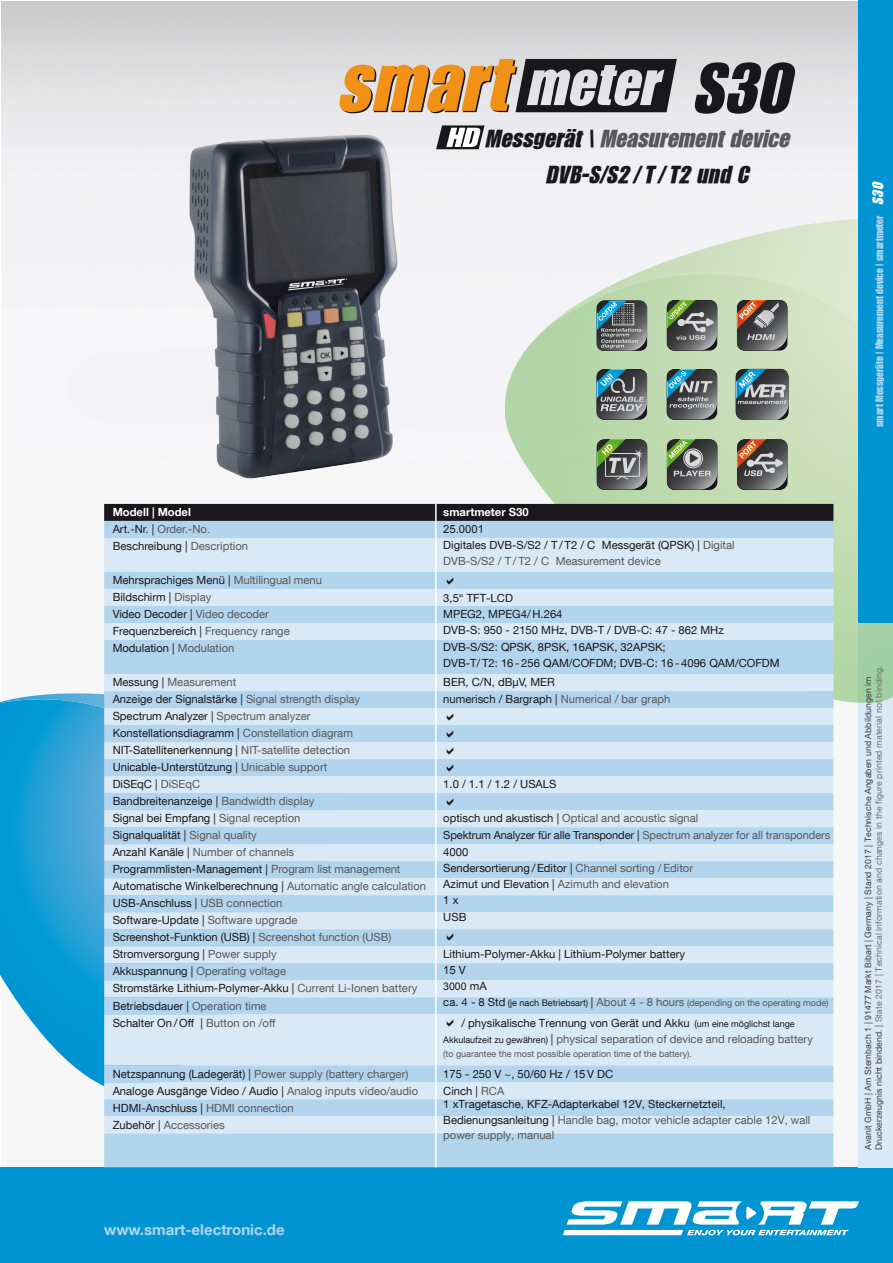
<style>
.page{position:relative;width:893px;height:1263px;background:#fff}
.page>*{position:absolute;margin:0;border:0;box-sizing:border-box;transform-origin:0 0}
.t1{font:69px "GENUINE Italic";color:#19171b}
.t2{font:24px "GENUINE Italic";letter-spacing:.01em;color:#57585a}
.t3{font:24px "GENUINE Italic";letter-spacing:.015em;color:#19171b}
.t4{font:700 15px "Helvetica Neue LT Com";color:#b2d4ed}
.t5{font:11.25px/17px "Helvetica Neue LT Com";color:#19171b}
.t6{font:11.25px/17px "Helvetica Neue LT Com";color:#57585a;text-align:center}
.t7{font:700 11.25px "Helvetica Neue LT Com";color:#fff}
.t8{font:11.25px "Arial";color:#19171b}
.t9{font:11.1px "Helvetica Neue LT Com";letter-spacing:-.01em;color:#19171b}
.t10{font:10.5px "Genuine";color:#b2d4ed}
.t11{font:10.5px "Arial";color:#19171b}
.t12{font:9px "Helvetica Neue LT Com";color:#57585a}
.t13{font:8.7px/10.5px "Helvetica Neue LT Com";letter-spacing:.01em;color:#3d3d3f}
.s1{color:#19171b}
.s2{font-weight:700;color:#fff}
.s3{color:#57585a}
.s4{font-family:"Helvetica Neue LT Com"}
.s5{font-family:"Helvetica Neue LT Com";font-size:11.25px}
.s6{font-size:11.25px;color:#19171b}
.s7{font-size:11.25px}
.s8{font-size:9.75px;color:#19171b}
.s9{font-size:9px;color:#19171b}
.s10{font-family:"Arial"}
.s11{font-family:"Arial";color:#19171b}
.s12{font-family:"GENUINE Italic";font-size:15px;color:#fff}
.s13{color:#6f7072}
.s14{font-family:"Arial";color:#6f7072}
</style>
<div class="page">
<img style="left:1px;top:1px;width:858px;height:1166px">
<div style="left:0;top:1167px;width:893px;height:96px;background:#0095d2"></div>
<div style="left:859px;top:623px;width:34px;height:544px;background:#dae9f6"></div>
<svg style="left:477px;top:125px;width:8px;height:24px"></svg>
<svg style="left:563px;top:1230px;width:286px;height:5px"></svg>
<svg style="left:567px;top:1201px;width:292px;height:23px"></svg>
<img style="left:488px;top:224px;width:405px;height:495px">
<img style="left:548px;top:206px;width:345px;height:459px">
<svg style="left:339px;top:59px;width:338px;height:54px;background:#9d8a74"></svg>
<div style="left:859px;top:0;width:34px;height:623px;background:#0095d2"></div>
<img style="left:1px;top:663px;width:103px;height:444px">
<img style="left:0;top:681px;width:104px;height:397px">
<svg style="left:667px;top:300px;width:50px;height:51px;background:#676f61"></svg>
<svg style="left:737px;top:300px;width:51px;height:51px;background:#766761"></svg>
<div style="left:104px;top:1133px;width:729px;height:34px;background:#b2d4ed"></div>
<svg style="left:104px;top:640px;width:729px;height:493px;background:#c6def1"></svg>
<hr style="left:435px;top:640px;width:2px;height:34px;background:#fff">
<svg style="left:435px;top:674px;width:2px;height:340px"></svg>
<hr style="left:435px;top:1014px;width:2px;height:51px;background:#fff">
<svg style="left:435px;top:1065px;width:2px;height:68px"></svg>
<hr style="left:435px;top:1133px;width:2px;height:34px;background:#fff">
<svg style="left:737px;top:439px;width:51px;height:51px;background:#756660"></svg>
<svg style="left:667px;top:439px;width:51px;height:51px;background:#687163"></svg>
<svg style="left:596px;top:439px;width:51px;height:51px;background:#666f60"></svg>
<svg style="left:596px;top:369px;width:51px;height:51px;background:#5e7178"></svg>
<svg style="left:666px;top:369px;width:51px;height:51px;background:#5e7077"></svg>
<svg style="left:735px;top:369px;width:54px;height:51px;background:#62747b"></svg>
<svg style="left:596px;top:300px;width:51px;height:51px;background:#5f7178"></svg>
<img style="left:118px;top:83px;width:359px;height:421px">
<svg style="left:104px;top:504px;width:729px;height:136px;background:#b3c7d7"></svg>
<svg style="left:447px;top:714px;width:7px;height:7px"></svg>
<svg style="left:447px;top:731px;width:7px;height:7px"></svg>
<svg style="left:447px;top:748px;width:7px;height:7px"></svg>
<svg style="left:447px;top:765px;width:7px;height:7px"></svg>
<svg style="left:447px;top:799px;width:7px;height:7px"></svg>
<svg style="left:447px;top:934px;width:7px;height:7px"></svg>
<svg style="left:447px;top:1019px;width:7px;height:7px"></svg>
<h1 class="t1" style="left:692px;top:47px;width:98px">S30</h1>
<h2 class="t2" style="left:485px;top:124px;width:305px"><span class="s1">Messgerät \</span> Measurement device</h2>
<h2 class="t3" style="left:546px;top:160px;width:204px">DVB-S/S2 / T / T2 und C</h2>
<p class="t5" style="left:113px;top:504px;width:137px"><span class="s2">Modell | Model<br></span>Art.-Nr. | <span class="s3">Order.-No.<br></span>Beschreibung | <span class="s3">Description</span></p>
<p class="t7" style="left:443px;top:506px;width:87px">smartmeter S30</p>
<p class="t8" style="left:443px;top:522px;width:42px">25.0001</p>
<p class="t5" style="left:443px;top:537px;width:293px;line-height:16.2px">Digitales DVB-S/S2 / T / T2 / C Messgerät (QPSK) | <span class="s3">Digital<br>DVB-S/S2 / T / T2 / C Measurement device</span></p>
<p class="t5" style="left:113px;top:572px;width:211px">Mehrsprachiges Menü | <span class="s3">Multilingual menu<br></span>Bildschirm | <span class="s3">Display<br></span>Video Decoder | <span class="s3">Video decoder<br></span>Frequenzbereich | <span class="s3">Frequency range<br></span>Modulation | <span class="s3">Modulation</span></p>
<p class="t5" style="left:443px;top:591px;width:338px;line-height:16.2px">3,5“ TFT-LCD<br>MPEG2, MPEG4/ H.264<br>DVB-S: 950 - 2150 MHz, DVB-T / DVB-C: 47 - 862 MHz DVB-S/S2: QPSK, 8PSK, 16APSK, 32APSK;<br>DVB-T/ T2: 16 - 256 QAM/COFDM; DVB-C: 16 - 4096 QAM/COFDM</p>
<p class="t6" style="left:113px;top:675px;width:125px"><span class="s1">Messung |</span> Measurement</p>
<p class="t5" style="left:443px;top:675px;width:113px">BER, C/N, dBµV, MER</p>
<p class="t5" style="left:113px;top:692px;width:249px">Anzeige der Signalstärke | <span class="s3">Signal strength display</span></p>
<p class="t5" style="left:443px;top:692px;width:229px">numerisch / Bargraph | <span class="s3">Numerical / bar graph</span></p>
<p class="t5" style="left:113px;top:709px;width:242px">Spectrum Analyzer | <span class="s3">Spectrum analyzer </span>Konstellationsdiagramm | <span class="s3">Constellation diagram </span>NIT-Satellitenerkennung | <span class="s3">NIT-satellite detection </span>Unicable-Unterstützung | <span class="s3">Unicable support </span>DiSEqC | <span class="s3">DiSEqC</span></p>
<p class="t5" style="left:443px;top:777px;width:115px">1.0 / 1.1 / 1.2 / USALS</p>
<p class="t5" style="left:113px;top:794px;width:203px">Bandbreitenanzeige | <span class="s3">Bandwidth display<br></span>Signal bei Empfang | <span class="s3">Signal reception</span></p>
<p class="t6" style="left:443px;top:811px;width:257px"><span class="s1">optisch und akustisch |</span> Optical and acoustic signal</p>
<p class="t5" style="left:113px;top:828px;width:146px">Signalqualität | <span class="s3">Signal quality</span></p>
<p class="t9" style="left:443px;top:830px;width:389px">Spektrum Analyzer für alle Transponder | <span class="s3">Spectrum analyzer for all transponders</span></p>
<p class="t5" style="left:113px;top:845px;width:315px">Anzahl Kanäle | <span class="s3">Number of channels </span>Programmlisten-Management | <span class="s3">Program list management </span>Automatische Winkelberechnung | <span class="s3">Automatic angle calculation </span>USB-Anschluss | <span class="s3">USB connection<br></span>Software-Update | <span class="s3">Software upgrade<br></span>Screenshot-Funktion (USB) | <span class="s3">Screenshot function (USB)<br></span>Stromversorgung | <span class="s3">Power supply<br></span>Akkuspannung | <span class="s3">Operating voltage<br></span>Stromstärke Lithium-Polymer-Akku | <span class="s3">Current Li-Ionen battery </span>Betriebsdauer | <span class="s3">Operation time<br></span>Schalter On / Off | <span class="s3">Button on /off</span></p>
<p class="t5" style="left:443px;top:845px;width:251px;line-height:16px">4000<br>Sendersortierung /Editor | <span class="s3">Channel sorting /Editor<br></span>Azimut und Elevation | <span class="s3">Azimuth and elevation<br></span>1 x<br>USB</p>
<p class="t5" style="left:443px;top:946px;width:243px">Lithium-Polymer-Akku | Lithium-Polymer battery</p>
<p class="t8" style="left:443px;top:962px;width:24px">15 <span class="s4">V</span></p>
<p class="t11" style="left:443px;top:979px;width:45px">3000 <span class="s5">mA</span></p>
<p class="t12" style="left:443px;top:999px;width:387px"><span class="s6">ca. 4 - 8 Std</span> <span class="s1">(je nach Betriebsart)</span> <span class="s6">|</span> <span class="s7">About 4 - 8 hours</span> (depending on the operating mode)</p>
<p class="t6" style="left:443px;top:1015px;width:371px"><span class="s1">/ physikalische Trennung von Gerät und Akku</span> <span class="s8">(</span><span class="s9">um eine möglichst lange<br>Akkulaufzeit zu gewähren)</span> <span class="s1">|</span> physical separation of device and reloading battery</p>
<p class="t12" style="left:443px;top:1050px;width:250px">(to guarantee the most possible operation time of the battery).</p>
<p class="t5" style="left:443px;top:1066px;width:171px">175 - 250 V ~, 50/60 Hz / <span class="s10">15</span>V DC<br>Cinch | <span class="s3">RCA</span></p>
<p class="t6" style="left:113px;top:1066px;width:307px;text-align:left"><span class="s1">Netzspannung (Ladegerät) |</span> Power supply (battery charger)<br><span class="s1">Analoge</span> <span class="s11">Ausgänge</span> <span class="s1">Video / Audio |</span> Analog inputs video/audio <span class="s1">HDMI-Anschluss |</span> HDMI connection<br><span class="s1">Zubehör |</span> Accessories</p>
<p class="t5" style="left:443px;top:1097px;width:369px;line-height:15.8px">1 xTragetasche, KFZ-Adapterkabel 12V, Steckernetzteil,<br>Bedienungsanleitung | <span class="s3">Handle bag, motor vehicle adapter cable 12V, wall power supply, manual</span></p>
<h3 class="t4" style="left:104px;top:1223px;width:182px">www.smart-electronic.de</h3>
<p class="t10" style="left:873px;top:427px;width:247px;rotate:-90deg">smart Messgeräte | Measurement device | smartmeter <span class="s12">S30</span></p>
<p class="t13" style="left:863px;top:1150px;width:486px;rotate:-90deg"><span class="s10">Avanit GmbH</span> | <span class="s10">Am Sternbach 1</span> | <span class="s10">91477 Markt Bibart</span> | Germany | Stand 201<span class="s10">7</span> | Technische Angaben und Abbildungen im<br>Druckerzeugnis nicht bindend. | <span class="s13">State 201</span><span class="s14">7</span> <span class="s13">| Technical information and changes in the figure printed material not binding.</span></p>
</div>
